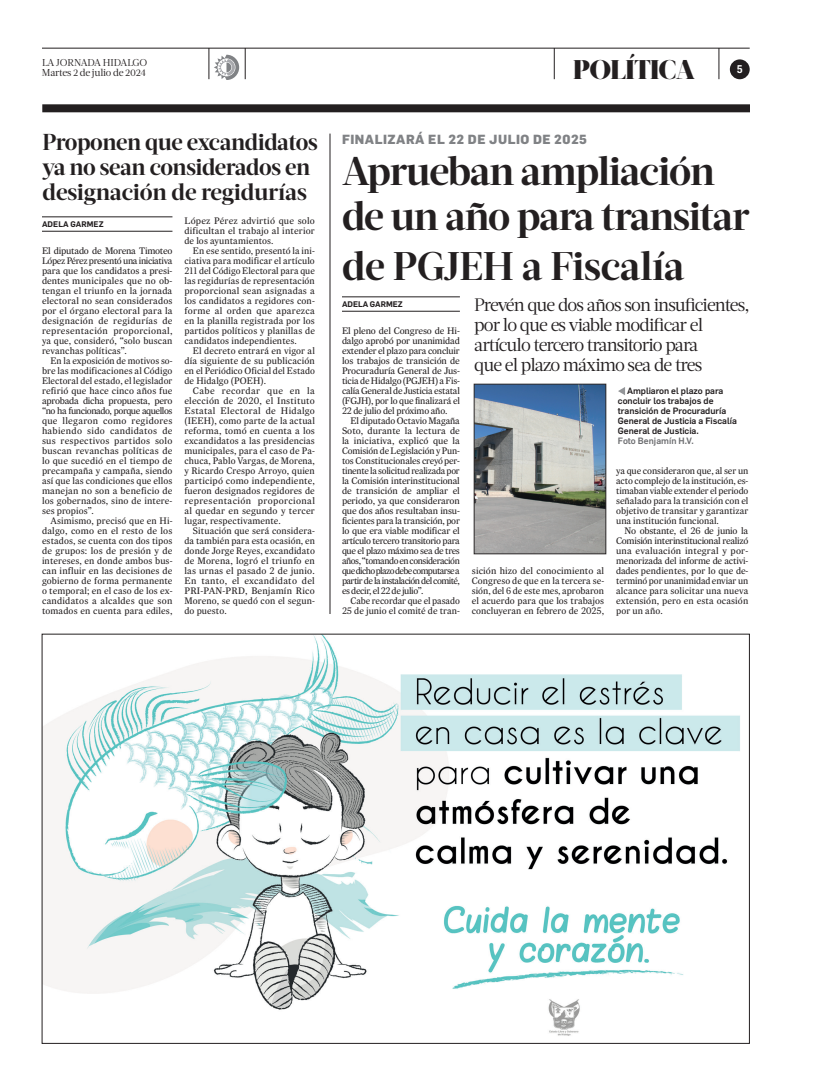
<style>
.page{position:relative;width:822px;height:1089px;background:#fff}
.page>*{position:absolute;margin:0;border:0;box-sizing:border-box;transform-origin:0 0}
.t1{font:700 39.9px/45px "Acta Headline";letter-spacing:-.03em;color:#231f20}
.t2{font:700 39.9px "Acta Headline";letter-spacing:-.01em;color:#231f20}
.t3{font:900 27px "Acta Display";letter-spacing:-.02em;color:#231f20}
.t4{font:700 23px/25px "Acta Headline";letter-spacing:-.02em;color:#231f20}
.t5{font:18px/20px "Acta Deck";letter-spacing:-.05em;color:#231f20}
.t6{font:800 13px "Flama";letter-spacing:.04em;color:#808285}
.t7{font:600 11px "Flama Semicond";color:#fff}
.t8{font:10px/10px "Acta Deck";letter-spacing:-.02em;color:#231f20}
.t9{font:9.5px/10px "Expresso Tx";letter-spacing:.01em;color:#231f20;text-align:justify}
.t10{font:500 9px/10px "Flama";color:#231f20}
.t11{font:500 9px "Flama";color:#6c6d70}
.t12{font:600 8px "Flama";letter-spacing:.005em;color:#231f20}
</style>
<div class="page">
<div style="left:42px;top:104px;width:708px;height:8px;background:#231f20"></div>
<hr style="left:42px;top:48px;width:708px;height:1px;background:#231f20">
<div style="left:730px;top:59px;width:20px;height:20px;background:#231f20;border-radius:50%"></div>
<hr style="left:209px;top:48px;width:1px;height:31px;background:#231f20">
<hr style="left:245px;top:48px;width:1px;height:31px;background:#231f20">
<hr style="left:554px;top:48px;width:1px;height:31px;background:#231f20">
<hr style="left:719px;top:48px;width:1px;height:31px;background:#231f20">
<svg style="left:214px;top:55px;width:25px;height:24px"></svg>
<hr style="left:42px;top:217px;width:130px;height:1px;background:#231f20">
<hr style="left:42px;top:231px;width:130px;height:1px;background:#231f20">
<hr style="left:342px;top:297px;width:118px;height:1px;background:#231f20">
<hr style="left:342px;top:311px;width:118px;height:1px;background:#231f20">
<hr style="left:330px;top:134px;width:1px;height:480px;background:#231f20">
<img style="left:476px;top:386px;width:128px;height:166px">
<div style="left:474px;top:384px;width:132px;height:170px;border:1px solid #231f20"></div>
<svg style="left:618px;top:387px;width:7px;height:8px"></svg>
<img style="left:44px;top:636px;width:696px;height:400px">
<p class="t8" style="left:42px;top:58px;width:107px">LA JORNADA HIDALGO<br>Martes 2 de julio de 2024</p>
<h2 class="t3" style="left:573px;top:53px;width:123px">POLÍTICA</h2>
<p class="t7" style="left:737px;top:62px;width:7px">5</p>
<h3 class="t4" style="left:43px;top:130px;width:277px">Proponen que excandidatos ya no sean considerados en designación de regidurías</h3>
<p class="t12" style="left:42px;top:218px;width:63px">ADELA GARMEZ</p>
<p class="t9" style="left:42px;top:246px;width:132px">El diputado de Morena Timoteo López Pérez presentó una iniciativa para que los candidatos a presi&shy;dentes municipales que no ob&shy;tengan el triunfo en la jornada electoral no sean considerados por el órgano electoral para la designación de regidurías de representación proporcional, ya que, consideró, “solo buscan revanchas políticas”.</p>
<p class="t9" style="left:42px;top:356px;width:132px;text-indent:9px">En la exposición de motivos so&shy;bre las modificaciones al Código Electoral del estado, el legislador refirió que hace cinco años fue aprobada dicha propuesta, pero “no ha funcionado, porque aquellos que llegaron como regidores habiendo sido candidatos de sus respectivos partidos solo buscan revanchas políticas de lo que sucedió en el tiempo de precampaña y campaña, siendo así que las condiciones que ellos manejan no son a beneficio de los gobernados, sino de intere&shy;ses propios”.</p>
<p class="t9" style="left:42px;top:516px;width:132px;text-indent:9px">Asimismo, precisó que en Hi&shy;dalgo, como en el resto de los estados, se cuenta con dos tipos de grupos: los de presión y de intereses, en donde ambos bus&shy;can influir en las decisiones de gobierno de forma permanente o temporal; en el caso de los ex&shy;candidatos a alcaldes que son tomados en cuenta para ediles,</p>
<p class="t9" style="left:184px;top:216px;width:132px">López Pérez advirtió que solo dificultan el trabajo al interior de los ayuntamientos.</p>
<p class="t9" style="left:184px;top:246px;width:132px;text-indent:9px">En ese sentido, presentó la ini&shy;ciativa para modificar el artículo 211 del Código Electoral para que las regidurías de representación proporcional sean asignadas a los candidatos a regidores con&shy;forme al orden que aparezca en la planilla registrada por los partidos políticos y planillas de candidatos independientes.</p>
<p class="t9" style="left:184px;top:346px;width:132px;text-indent:9px">El decreto entrará en vigor al día siguiente de su publicación en el Periódico Oficial del Estado de Hidalgo (POEH).</p>
<p class="t9" style="left:184px;top:386px;width:132px;text-indent:9px">Cabe recordar que en la elección de 2020, el Instituto Estatal Electoral de Hidalgo (IEEH), como parte de la actual reforma, tomó en cuenta a los excandidatos a las presidencias municipales, para el caso de Pa&shy;chuca, Pablo Vargas, de Morena, y Ricardo Crespo Arroyo, quien participó como independiente, fueron designados regidores de representación proporcional al quedar en segundo y tercer lugar, respectivamente.</p>
<p class="t9" style="left:184px;top:526px;width:132px;text-indent:9px">Situación que será considera&shy;da también para esta ocasión, en donde Jorge Reyes, excandidato de Morena, logró el triunfo en las urnas el pasado 2 de junio.<br>En tanto, el excandidato del PRI-PAN-PRD, Benjamín Rico Moreno, se quedó con el segun&shy;do puesto.</p>
<h3 class="t6" style="left:342px;top:130px;width:246px">FINALIZARÁ EL 22 DE JULIO DE 2025</h3>
<h1 class="t1" style="left:342px;top:149px;width:409px">Aprueban ampliación de un año para transitar</h1>
<h1 class="t2" style="left:342px;top:243px;width:344px">de PGJEH a Fiscalía</h1>
<h3 class="t5" style="left:474px;top:295px;width:277px">Prevén que dos años son insuficientes, por lo que es viable modificar el artículo tercero transitorio para<br>que el plazo máximo sea de tres</h3>
<p class="t12" style="left:342px;top:298px;width:62px">ADELA GARMEZ</p>
<p class="t9" style="left:342px;top:326px;width:119px">El pleno del Congreso de Hi&shy;dalgo aprobó por unanimidad extender el plazo para concluir los trabajos de transición de Procuraduría General de Jus&shy;ticia de Hidalgo (PGJEH) a Fis&shy;calía General de Justicia estatal (FGJH), por lo que finalizará el 22 de julio del próximo año.</p>
<p class="t9" style="left:342px;top:416px;width:120px;text-indent:9px">El diputado Octavio Magaña Soto, durante la lectura de la iniciativa, explicó que la Comisión de Legislación y Pun&shy;tos Constitucionales creyó per&shy;tinente la solicitud realizada por la Comisión interinstitucional de transición de ampliar el periodo, ya que consideraron que dos años resultaban insu&shy;ficientes para la transición, por lo que era viable modificar el artículo tercero transitorio para que el plazo máximo sea de tres años, “tomando en consideración que dicho plazo debe computarse a partir de la instalación del comité, es decir, el 22 de julio”.</p>
<p class="t9" style="left:342px;top:596px;width:119px;text-align:right">Cabe recordar que el pasado<br>25 de junio el comité de tran-</p>
<p class="t10" style="left:618px;top:385px;width:121px;text-indent:9px">Ampliaron el plazo para concluir los trabajos de transición de Procuraduría<br>General de Justicia a Fiscalía<br>General de Justicia.</p>
<p class="t11" style="left:618px;top:434px;width:77px">Foto Benjamín H.V.</p>
<p class="t9" style="left:616px;top:466px;width:134px">ya que consideraron que, al ser un acto complejo de la institución, es&shy;timaban viable extender el periodo señalado para la transición con el objetivo de transitar y garantizar una institución funcional.</p>
<p class="t9" style="left:616px;top:526px;width:134px;text-indent:9px">No obstante, el 26 de junio la Comisión interinstitucional realizó una evaluación integral y por&shy;menorizada del informe de activi&shy;dades pendientes, por lo que de&shy;terminó por unanimidad enviar un alcance para solicitar una nueva extensión, pero en esta ocasión por un año.</p>
<p class="t9" style="left:472px;top:566px;width:134px">sición hizo del conocimiento al Congreso de que en la tercera se&shy;sión, del 6 de este mes, aprobaron el acuerdo para que los trabajos concluyeran en febrero de 2025,</p>
</div>
